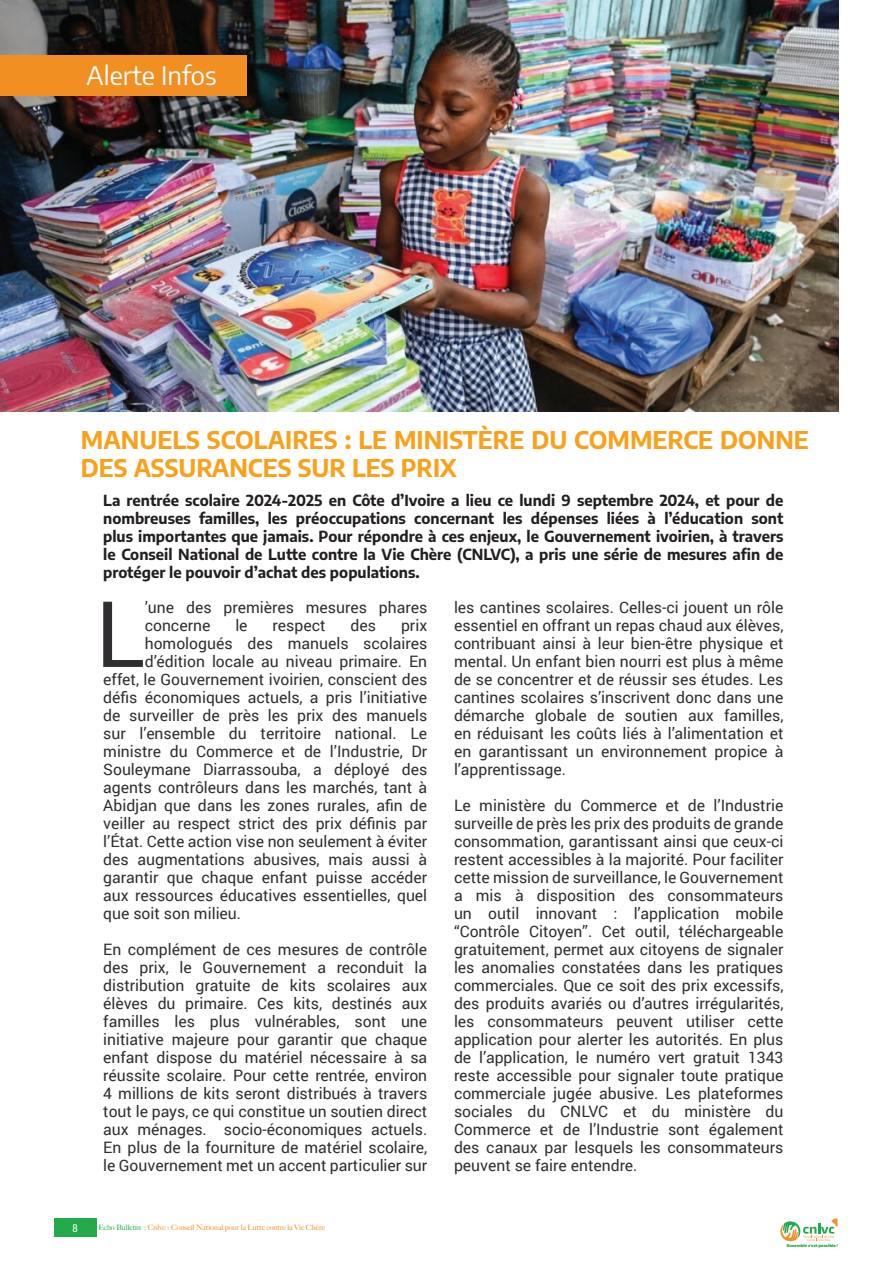
<style>
.page{position:relative;width:893px;height:1263px;background:#fff}
.page>*{position:absolute;margin:0;border:0;box-sizing:border-box;transform-origin:0 0}
.t1{font:91.65px "Roboto";color:#312e32}
.t2{font:25.5px "Encode Sans";color:#fff}
.t3{font:700 24px/28.5px "Encode Sans";color:#f8a11c}
.t4{font:15.75px/18px "Roboto";color:#312e32;text-align:justify}
.t5{font:700 15px/18px "Encode Sans";color:#231f20;text-align:justify}
.t6{font:500 10.5px "Encode Sans Compressed";color:#fff}
.t7{font:500 7.5px "Big Caslon";color:#f28f23}
.t8{font:900 3.9px "Montserrat";color:#23aa4a}
.s1{color:#23aa4a}
</style>
<div class="page">
<div style="left:54px;top:1218px;width:42px;height:19px;background:#23aa4a"></div>
<svg style="left:780px;top:1218px;width:57px;height:24px"></svg>
<img style="left:0;top:0;width:839px;height:412px">
<div style="left:0;top:55px;width:247px;height:40px;background:#f28f23"></div>
<h2 class="t2" style="left:87px;top:57px;width:131px">Alerte Infos</h2>
<h3 class="t3" style="left:81px;top:424px;width:730px">MANUELS SCOLAIRES : LE MINISTÈRE DU COMMERCE DONNE<br>DES ASSURANCES SUR LES PRIX</h3>
<p class="t5" style="left:103px;top:490px;width:682px">La rentrée scolaire 2024-2025 en Côte d’Ivoire a lieu ce lundi 9 septembre 2024, et pour de nombreuses familles, les préoccupations concernant les dépenses liées à l’éducation sont plus importantes que jamais. Pour répondre à ces enjeux, le Gouvernement ivoirien, à travers le Conseil National de Lutte contre la Vie Chère (CNLVC), a pris une série de mesures afin de protéger le pouvoir d’achat des populations.</p>
<h1 class="t1" style="left:95px;top:570px;width:51px">L</h1>
<p class="t4" style="left:145px;top:598px;width:284px">’une des premières mesures phares concerne</p>
<p class="t4" style="left:235px;top:616px;width:14px">le</p>
<p class="t4" style="left:273px;top:616px;width:54px">respect</p>
<p class="t4" style="left:350px;top:616px;width:27px">des</p>
<p class="t4" style="left:401px;top:616px;width:28px">prix</p>
<p class="t4" style="left:145px;top:634px;width:284px">homologués des manuels scolaires</p>
<p class="t4" style="left:145px;top:652px;width:284px">d’édition locale au niveau primaire. En</p>
<p class="t4" style="left:103px;top:670px;width:325px">effet, le Gouvernement ivoirien, conscient des</p>
<p class="t4" style="left:103px;top:688px;width:326px">défis économiques actuels, a pris l’initiative</p>
<p class="t4" style="left:103px;top:706px;width:325px">de surveiller de près les prix des manuels</p>
<p class="t4" style="left:103px;top:724px;width:325px">sur l’ensemble du territoire national. Le</p>
<p class="t4" style="left:103px;top:742px;width:326px">ministre du Commerce et de l’Industrie, Dr</p>
<p class="t4" style="left:103px;top:760px;width:325px">Souleymane Diarrassouba, a déployé des</p>
<p class="t4" style="left:103px;top:778px;width:326px">agents contrôleurs dans les marchés, tant à</p>
<p class="t4" style="left:103px;top:796px;width:325px">Abidjan que dans les zones rurales, afin de</p>
<p class="t4" style="left:103px;top:814px;width:326px">veiller au respect strict des prix définis par</p>
<p class="t4" style="left:103px;top:832px;width:326px">l’État. Cette action vise non seulement à éviter</p>
<p class="t4" style="left:103px;top:850px;width:326px">des augmentations abusives, mais aussi à</p>
<p class="t4" style="left:103px;top:868px;width:326px">garantir que chaque enfant puisse accéder</p>
<p class="t4" style="left:103px;top:886px;width:325px">aux ressources éducatives essentielles, quel</p>
<p class="t4" style="left:103px;top:904px;width:139px">que soit son milieu.</p>
<p class="t4" style="left:103px;top:940px;width:326px">En complément de ces mesures de contrôle des prix, le Gouvernement a reconduit la distribution gratuite de kits scolaires aux élèves du primaire. Ces kits, destinés aux familles les plus vulnérables, sont une initiative majeure pour garantir que chaque enfant dispose du matériel nécessaire à sa réussite scolaire. Pour cette rentrée, environ 4 millions de kits seront distribués à travers tout le pays, ce qui constitue un soutien direct aux ménages. socio-économiques actuels.<br>En plus de la fourniture de matériel scolaire, le Gouvernement met un accent particulier sur</p>
<p class="t6" style="left:72px;top:1221px;width:7px">8</p>
<p class="t7" style="left:98px;top:1221px;width:228px"><span class="s1">Echo Bulletin :</span> Cnlvc : Conseil National pour la Lutte contre la Vie Chère</p>
<p class="t4" style="left:454px;top:598px;width:331px">les cantines scolaires. Celles-ci jouent un rôle essentiel en offrant un repas chaud aux élèves, contribuant ainsi à leur bien-être physique et mental. Un enfant bien nourri est plus à même de se concentrer et de réussir ses études. Les cantines scolaires s’inscrivent donc dans une démarche globale de soutien aux familles, en réduisant les coûts liés à l’alimentation et en garantissant un environnement propice à l’apprentissage.</p>
<p class="t4" style="left:454px;top:796px;width:331px">Le ministère du Commerce et de l’Industrie surveille de près les prix des produits de grande consommation, garantissant ainsi que ceux-ci restent accessibles à la majorité. Pour faciliter cette mission de surveillance, le Gouvernement a mis à disposition des consommateurs un outil innovant : l’application mobile “Contrôle Citoyen”. Cet outil, téléchargeable gratuitement, permet aux citoyens de signaler les anomalies constatées dans les pratiques commerciales. Que ce soit des prix excessifs, des produits avariés ou d’autres irrégularités, les consommateurs peuvent utiliser cette application pour alerter les autorités. En plus de l’application, le numéro vert gratuit 1343 reste accessible pour signaler toute pratique commerciale jugée abusive. Les plateformes sociales du CNLVC et du ministère du Commerce et de l’Industrie sont également des canaux par lesquels les consommateurs peuvent se faire entendre.</p>
<p class="t8" style="left:787px;top:1243px;width:53px">Ensemble c’est possible !</p>
</div>
